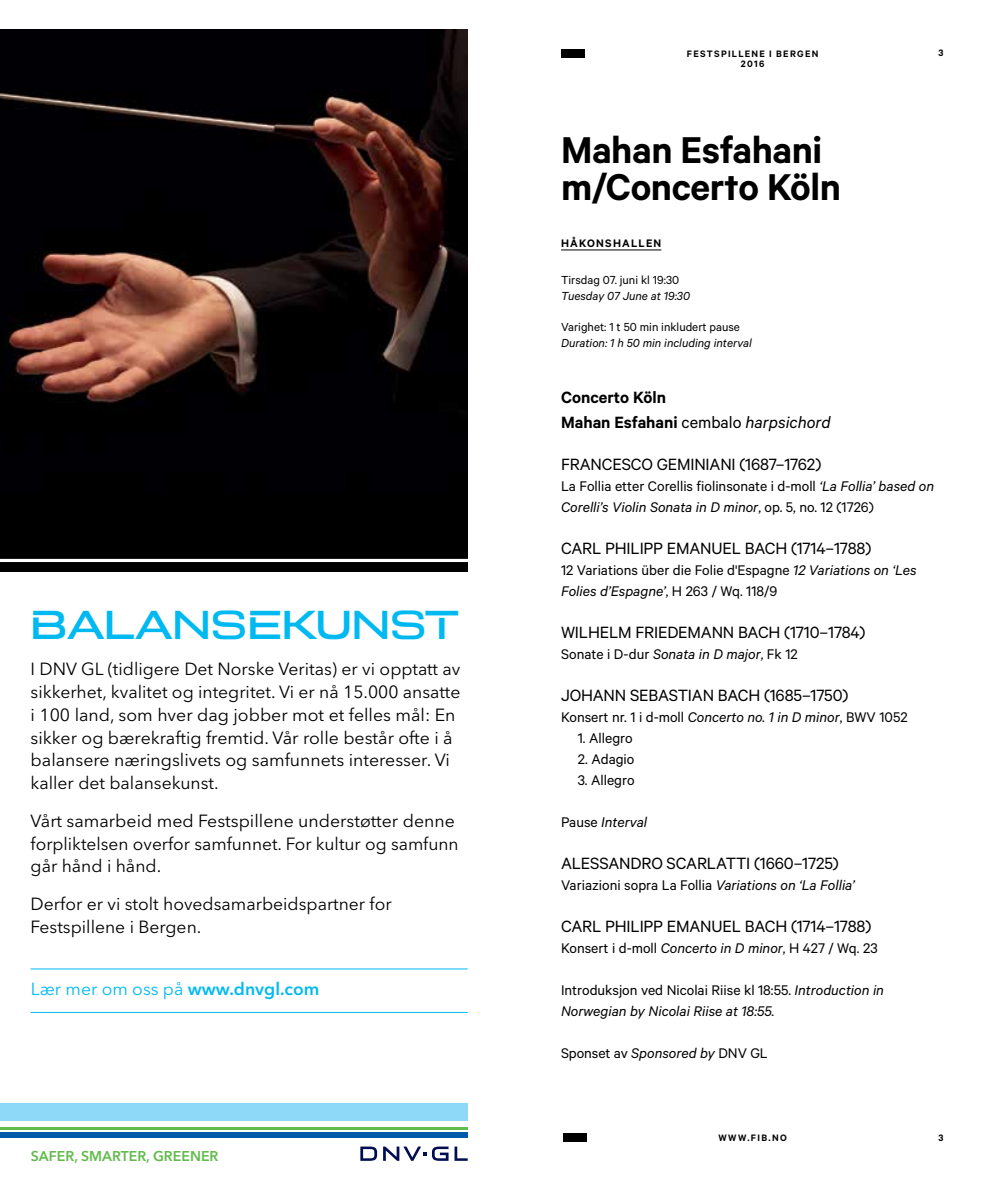
<style>
.page{position:relative;width:993px;height:1191px;background:#fff}
.page>*{position:absolute;margin:0;border:0;box-sizing:border-box;transform-origin:0 0}
.t1{font:600 42px/36.8px "Calibre";letter-spacing:-.01em;color:#000}
.t2{font:500 40.25px "Broader View";color:#00b9f1}
.t3{font:18.38px "Calibre";letter-spacing:-.01em;color:#000}
.t4{font:600 18.38px/24.5px "Calibre";color:#000}
.t5{font:17.5px/22.8px "Avenir Next LT Pro";color:#000}
.t6{font:17.5px "Avenir Next LT Pro";color:#00b9f1}
.t7{font:15.75px/21px "Calibre";color:#000}
.t8{font:italic 15.75px/21px "Calibre";color:#000}
.t9{font:600 14.17px "Avenir Next LT Pro";color:#61bb4d}
.t10{font:italic 13.12px "Calibre";color:#000}
.t11{font:13.12px "Calibre";color:#000}
.t12{font:600 12.25px "Calibre";letter-spacing:.1em;color:#000}
.t13{font:600 10.5px/10.5px "Calibre";letter-spacing:.125em;color:#000;text-align:center}
.s1{font-weight:600}
.s2{font-family:"Metric"}
.s3{font-weight:400}
.s4{font-weight:400;font-style:italic}
.s5{font-style:italic}
.s6{font-style:normal}
</style>
<div class="page">
<div style="left:563px;top:1133px;width:23px;height:8px;background:#000"></div>
<div style="left:561px;top:50px;width:23px;height:8px;background:#000"></div>
<hr style="left:561px;top:249px;width:100px;height:1px;background:#000">
<div style="left:0;top:1103px;width:467px;height:17px;background:#8ed8f8"></div>
<hr style="left:0;top:1126px;width:467px;height:3px;background:#61bb4d">
<div style="left:0;top:1132px;width:467px;height:6px;background:#005aaa"></div>
<svg style="left:454px;top:1146px;width:13px;height:14px"></svg>
<svg style="left:432px;top:1146px;width:16px;height:14px"></svg>
<svg style="left:360px;top:1146px;width:17px;height:14px"></svg>
<svg style="left:383px;top:1146px;width:43px;height:14px"></svg>
<hr style="left:31px;top:968px;width:436px;height:1px;background:#00b9f1">
<hr style="left:31px;top:1012px;width:436px;height:1px;background:#00b9f1">
<img style="left:0;top:29px;width:467px;height:542px">
<hr style="left:0;top:559px;width:472px;height:3px;background:#fff">
<h2 class="t2" style="left:31px;top:600px;width:429px">BALANSEKUNST</h2>
<p class="t5" style="left:31px;top:658px;width:431px">I DNV GL (tidligere Det Norske Veritas) er vi opptatt av sikkerhet, kvalitet og integritet. Vi er nå 15.000 ansatte i 100 land, som hver dag jobber mot et felles mål: En sikker og bærekraftig fremtid. Vår rolle består ofte i å balansere næringslivets og samfunnets interesser. Vi kaller det balansekunst.</p>
<p class="t5" style="left:31px;top:809px;width:429px">Vårt samarbeid med Festspillene understøtter denne forpliktelsen overfor samfunnet. For kultur og samfunn går hånd i hånd.</p>
<p class="t5" style="left:31px;top:892px;width:362px">Derfor er vi stolt hovedsamarbeidspartner for<br>Festspillene i Bergen.</p>
<p class="t6" style="left:31px;top:978px;width:290px">Lær mer om oss på <span class="s1">www.dnvgl.com</span></p>
<p class="t9" style="left:31px;top:1147px;width:189px">SAFER, SMARTER, GREENER</p>
<p class="t13" style="left:686px;top:48px;width:133px">FESTSPILLENE I BERGEN<br>2016</p>
<p class="t13" style="left:938px;top:48px;width:6px">3</p>
<h1 class="t1" style="left:561px;top:131px;width:281px">Mahan Esfahani m/Concer<span class="s2">t</span>o Köln</h1>
<p class="t12" style="left:561px;top:236px;width:102px">HÅKONSHALLEN</p>
<p class="t11" style="left:561px;top:272px;width:120px">Tirsdag 07. juni kl 19:30</p>
<p class="t10" style="left:561px;top:288px;width:130px">Tuesday 07 June at 19:30</p>
<p class="t11" style="left:561px;top:319px;width:180px">Varighet: 1 t 50 min inkludert pause</p>
<p class="t10" style="left:561px;top:335px;width:192px">Duration: 1 h 50 min including interval</p>
<p class="t4" style="left:561px;top:384px;width:271px">Concerto Köln<br>Mahan Esfahani <span class="s3">cembalo</span> <span class="s4">harpsichord</span></p>
<p class="t3" style="left:561px;top:453px;width:261px">FRANCESCO GEMINIANI (1687–1762)</p>
<p class="t7" style="left:561px;top:475px;width:374px">La Follia etter Corellis fiolinsonate i d-moll <span class="s5">‘La Follia’ based on<br>Corelli’s Violin Sonata in D minor</span>, op. 5, no. 12 (1726)</p>
<p class="t3" style="left:561px;top:537px;width:311px">CARL PHILIPP EMANUEL BACH (1714–1788)</p>
<p class="t7" style="left:561px;top:559px;width:357px">12 Variations über die Folie d'Espagne <span class="s5">12 Variations on ‘Les<br>Folies d’Espagne’</span>, H 263 / Wq. 118/9</p>
<p class="t3" style="left:561px;top:621px;width:306px">WILHELM FRIEDEMANN BACH (1710–1784)</p>
<p class="t7" style="left:561px;top:643px;width:238px">Sonate i D-dur <span class="s5">Sonata in D major</span>, Fk 12</p>
<p class="t3" style="left:561px;top:684px;width:289px">JOHANN SEBASTIAN BACH (1685–1750)</p>
<p class="t7" style="left:561px;top:706px;width:348px">Konsert nr. 1 i d-moll <span class="s5">Concerto no. 1 in D minor</span>, BWV 1052</p>
<p class="t7" style="left:577px;top:727px;width:56px">1. Allegro</p>
<p class="t7" style="left:577px;top:748px;width:58px">2. Adagio</p>
<p class="t7" style="left:577px;top:768px;width:58px">3. Allegro</p>
<p class="t8" style="left:561px;top:810px;width:88px"><span class="s6">Pause</span> Interval</p>
<p class="t3" style="left:561px;top:852px;width:279px">ALESSANDRO SCARLATTI (1660–1725)</p>
<p class="t7" style="left:561px;top:874px;width:295px">Variazioni sopra La Follia <span class="s5">Variations on ‘La Follia’</span></p>
<p class="t3" style="left:561px;top:915px;width:311px">CARL PHILIPP EMANUEL BACH (1714–1788)</p>
<p class="t7" style="left:561px;top:937px;width:318px">Konsert i d-moll <span class="s5">Concerto in D minor</span>, H 427 / Wq. 23</p>
<p class="t8" style="left:561px;top:979px;width:324px"><span class="s6">Introduksjon ved Nicolai Riise kl 18:55.</span> Introduction in<br>Norwegian by Nicolai Riise at 18:55.</p>
<p class="t7" style="left:561px;top:1042px;width:208px">Sponset av <span class="s5">Sponsored by</span> DNV GL</p>
<p class="t13" style="left:718px;top:1132px;width:70px">WWW.FIB.NO</p>
<p class="t13" style="left:938px;top:1132px;width:6px">3</p>
</div>
